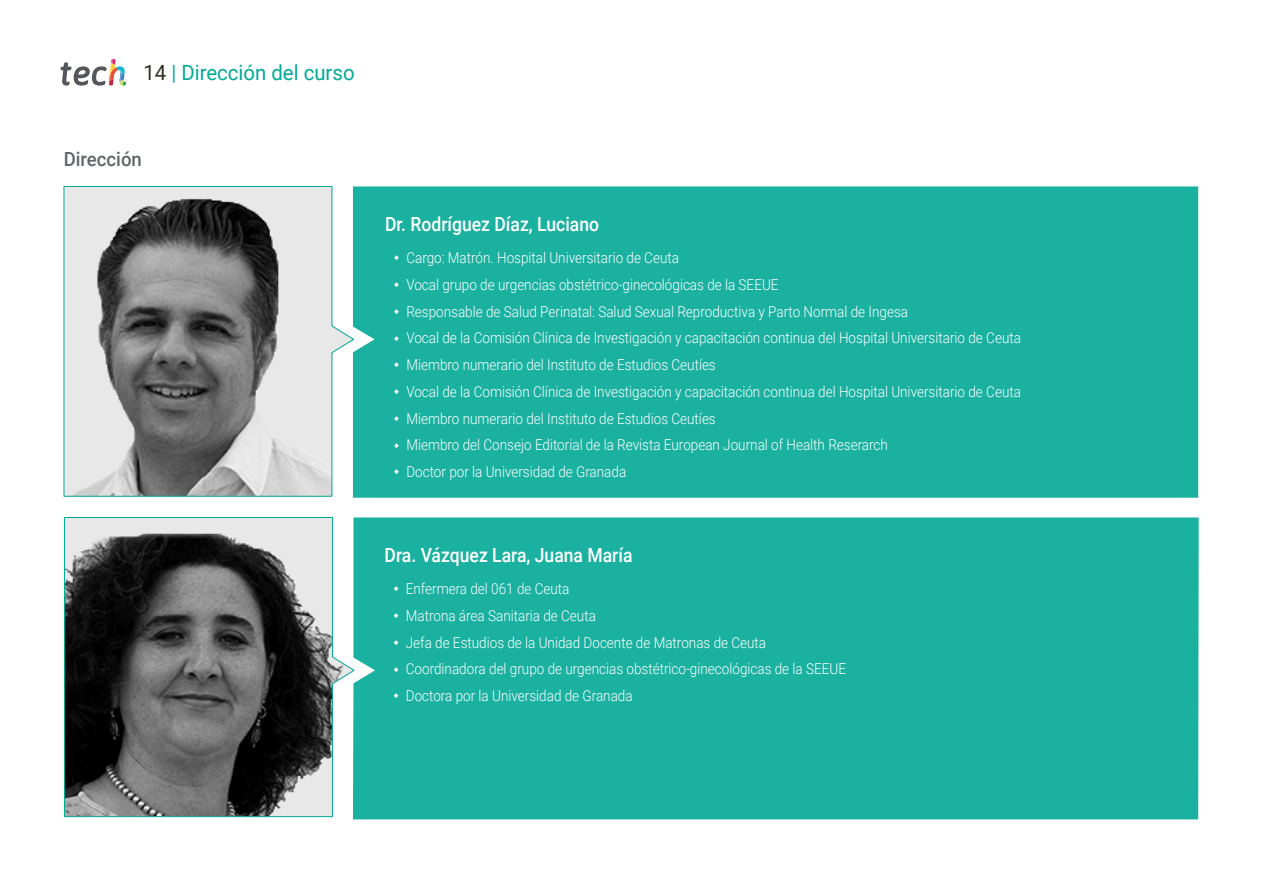
<style>
.page{position:relative;width:1263px;height:893px;background:#fff}
.page>*{position:absolute;margin:0;border:0;box-sizing:border-box;transform-origin:0 0}
.t1{font:21px "Roboto";color:#00a996}
.t2{font:500 19.5px "Roboto";color:#fff;scale:.9 1}
.t3{font:500 19.5px "Roboto";color:#61646a;scale:.95 1}
.t4{font:300 15px/26.7px "Roboto";color:#fff;scale:.9 1}
.s1{color:#312e20}
</style>
<div class="page">
<div style="left:353px;top:186px;width:845px;height:312px;background:#1ab1a0"></div>
<div style="left:353px;top:517px;width:846px;height:302px;background:#1ab1a0"></div>
<svg style="left:64px;top:186px;width:290px;height:311px;background:#a6a8a8"></svg>
<svg style="left:64px;top:517px;width:291px;height:300px;background:#656767"></svg>
<svg style="left:61px;top:59px;width:65px;height:27px"></svg>
<svg style="left:394px;top:255px;width:5px;height:5px"></svg>
<svg style="left:394px;top:282px;width:5px;height:5px"></svg>
<svg style="left:394px;top:309px;width:5px;height:5px"></svg>
<svg style="left:394px;top:336px;width:5px;height:5px"></svg>
<svg style="left:394px;top:362px;width:5px;height:5px"></svg>
<svg style="left:394px;top:389px;width:5px;height:5px"></svg>
<svg style="left:394px;top:416px;width:5px;height:5px"></svg>
<svg style="left:394px;top:443px;width:5px;height:5px"></svg>
<svg style="left:394px;top:469px;width:5px;height:5px"></svg>
<svg style="left:394px;top:586px;width:4px;height:5px"></svg>
<svg style="left:394px;top:613px;width:4px;height:5px"></svg>
<svg style="left:394px;top:640px;width:4px;height:5px"></svg>
<svg style="left:394px;top:667px;width:4px;height:5px"></svg>
<svg style="left:394px;top:693px;width:4px;height:5px"></svg>
<h1 class="t1" style="left:144px;top:57px;width:213px"><span class="s1">14</span> | Dirección del curso</h1>
<h2 class="t3" style="left:64px;top:145px;width:84px">Dirección</h2>
<h2 class="t2" style="left:385px;top:211px;width:239px">Dr. Rodríguez Díaz, Luciano</h2>
<p class="t4" style="left:406px;top:244px;width:684px">Cargo: Matrón. Hospital Universitario de Ceuta<br>Vocal grupo de urgencias obstétrico-ginecológicas de la SEEUE<br>Responsable de Salud Perinatal: Salud Sexual Reproductiva y Parto Normal de Ingesa<br>Vocal de la Comisión Clínica de Investigación y capacitación continua del Hospital Universitario de Ceuta Miembro numerario del Instituto de Estudios Ceutíes<br>Vocal de la Comisión Clínica de Investigación y capacitación continua del Hospital Universitario de Ceuta Miembro numerario del Instituto de Estudios Ceutíes<br>Miembro del Consejo Editorial de la Revista European Journal of Health Reserarch<br>Doctor por la Universidad de Granada</p>
<h2 class="t2" style="left:385px;top:542px;width:277px">Dra. Vázquez Lara, Juana María</h2>
<p class="t4" style="left:406px;top:575px;width:491px">Enfermera del 061 de Ceuta<br>Matrona área Sanitaria de Ceuta<br>Jefa de Estudios de la Unidad Docente de Matronas de Ceuta Coordinadora del grupo de urgencias obstétrico-ginecológicas de la SEEUE Doctora por la Universidad de Granada</p>
</div>
